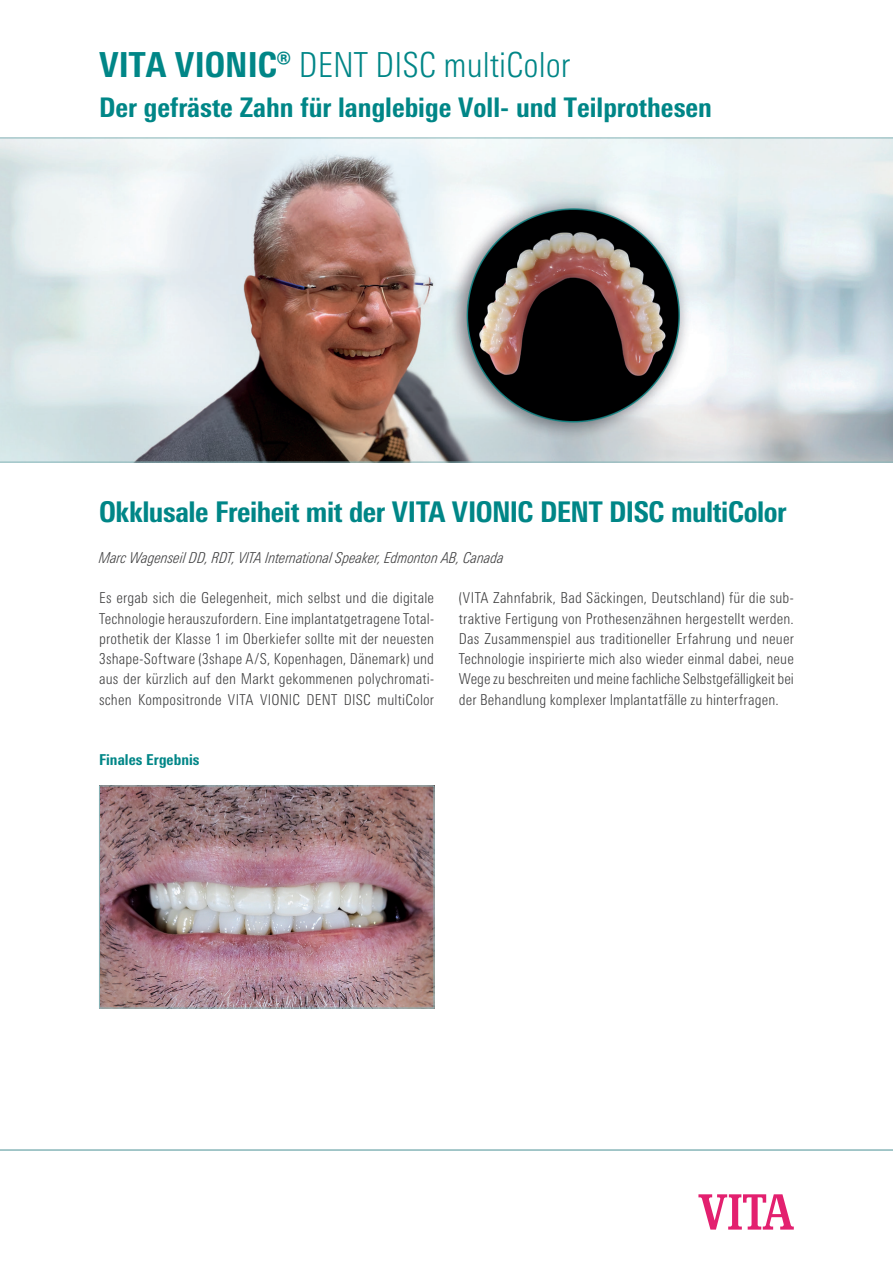
<style>
.page{position:relative;width:893px;height:1263px;background:#fff}
.page>*{position:absolute;margin:0;border:0;box-sizing:border-box;transform-origin:0 0}
.t1{font:300 condensed 34.5px "Univers Next Pro";color:#008687}
.t2{font:800 condensed 28.5px "Univers Next Pro";letter-spacing:-.015em;color:#008687}
.t3{font:800 condensed 27px "Univers Next Pro";color:#008687}
.t4{font:300 condensed 15px/20.2px "Univers Next Pro";letter-spacing:.01em;color:#3e3e3f;text-align:justify}
.t5{font:italic 300 condensed 15px "Univers Next Pro";color:#3e3e3f}
.t6{font:800 condensed 15px "Univers Next Pro";letter-spacing:.005em;color:#008687}
.s1{font-weight:800}
</style>
<div class="page">
<svg style="left:698px;top:1194px;width:96px;height:35px"></svg>
<hr style="left:0;top:1150px;width:893px;height:1px;background:#87b5b8">
<img style="left:0;top:138px;width:893px;height:324px">
<img style="left:101px;top:787px;width:331px;height:219px">
<div style="left:99px;top:785px;width:335px;height:223px;border:1px solid #87b5b8"></div>
<h1 class="t1" style="left:99px;top:45px;width:473px"><span class="s1">VITA VIONIC®</span> DENT DISC multiColor</h1>
<h3 class="t3" style="left:99px;top:92px;width:614px">Der gefräste Zahn für langlebige Voll- und Teilprothesen</h3>
<h2 class="t2" style="left:99px;top:495px;width:689px">Okklusale Freiheit mit der VITA VIONIC DENT DISC multiColor</h2>
<p class="t5" style="left:99px;top:549px;width:406px">Marc Wagenseil DD, RDT, VITA International Speaker, Edmonton AB, Canada</p>
<p class="t4" style="left:99px;top:588px;width:337px">Es ergab sich die Gelegenheit, mich selbst und die digitale Tech nologie herauszufordern. Eine implantatgetragene Total&shy;prothetik der Klasse 1 im Oberkiefer sollte mit der neuesten 3shape-Software (3shape A/S, Kopenhagen, Dänemark) und aus der kürzlich auf den Markt gekommenen polychromati&shy;schen Kompositronde VITA VIONIC DENT DISC multiColor</p>
<p class="t4" style="left:459px;top:588px;width:337px">(VITA Zahnfabrik, Bad Säckingen, Deutschland) für die sub&shy;traktive Fertigung von Prothesenzähnen hergestellt werden.<br>Das Zusammenspiel aus traditioneller Erfahrung und neuer Technologie inspirierte mich also wieder einmal dabei, neue Wege zu beschreiten und meine fachliche Selbstgefälligkeit bei der Behandlung komplexer Implantatfälle zu hinterfragen.</p>
<p class="t6" style="left:99px;top:751px;width:102px">Finales Ergebnis</p>
</div>
